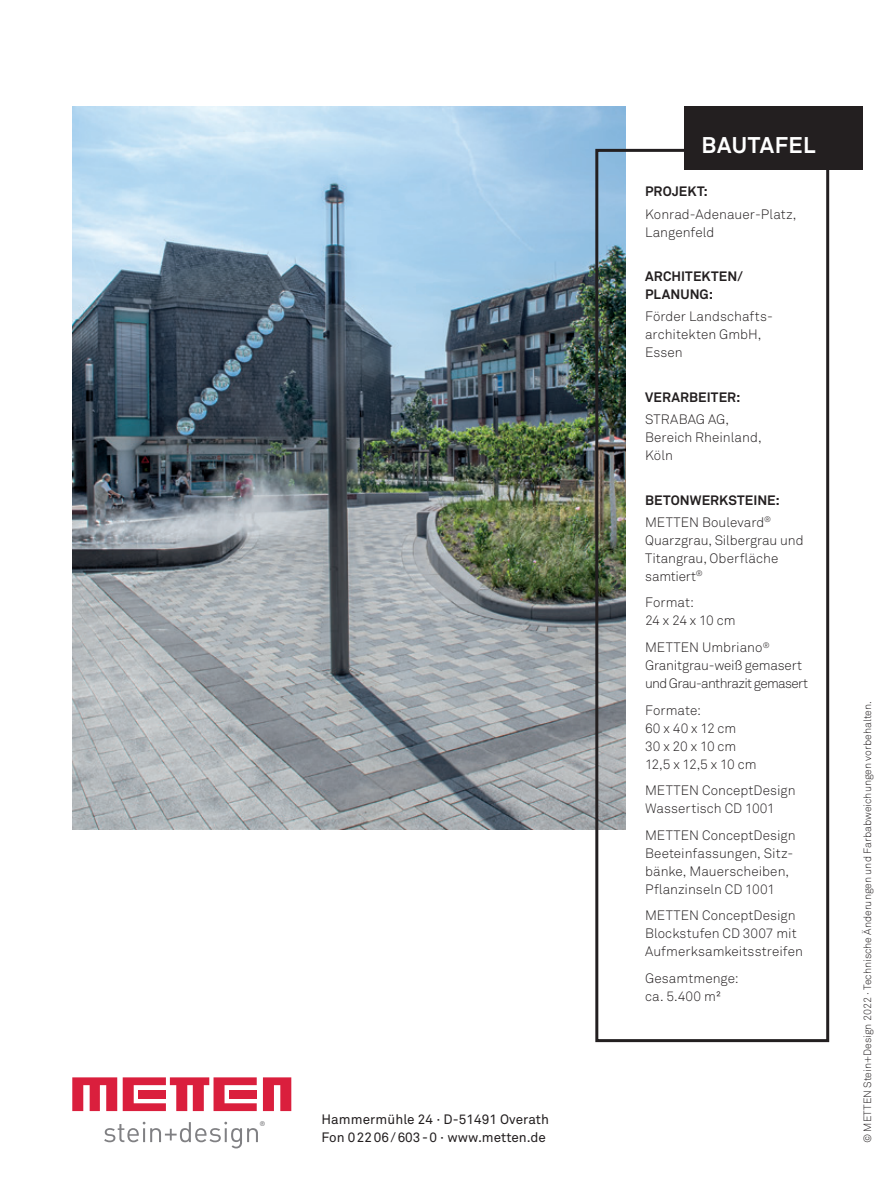
<style>
.page{position:relative;width:893px;height:1191px;background:#fff}
.page>*{position:absolute;margin:0;border:0;box-sizing:border-box;transform-origin:0 0}
.Überschrift_1{font:700 22.5px "Akkurat";letter-spacing:.02em;color:#fff}
.t1{font:300 13.5px/18px "Akkurat";letter-spacing:.005em;color:#231f20}
.t2{font:300 13.5px/18px "Akkurat";letter-spacing:-.02em;color:#231f20}
.t3{font:13.5px/18px "Akkurat";letter-spacing:.005em;color:#231f20}
.t4{font:700 13.5px/18px "Akkurat";letter-spacing:.005em;color:#231f20}
.t5{font:300 10.5px "Akkurat";color:#231f20}
.t6{font:6.75px "DIN Mittelschrift";color:#808083}
</style>
<div class="page">
<svg style="left:263px;top:1077px;width:28px;height:34px"></svg>
<svg style="left:72px;top:1077px;width:45px;height:34px"></svg>
<svg style="left:123px;top:1077px;width:134px;height:34px"></svg>
<svg style="left:104px;top:1121px;width:154px;height:27px"></svg>
<img style="left:72px;top:106px;width:553px;height:723px">
<div style="left:595px;top:149px;width:234px;height:893px;border:3px solid #231f20"></div>
<div style="left:685px;top:106px;width:178px;height:64px;background:#231f20"></div>
<p class="t6" style="left:260px;top:1120px;width:7px">®</p>
<p class="t3" style="left:321px;top:1111px;width:229px">Hammermühle 24 · D-51491 Overath<br>Fon 02206/603-0 · www.metten.de</p>
<p class="Überschrift_1" style="left:702px;top:131px;width:115px">BAUTAFEL</p>
<p class="t4" style="left:645px;top:183px;width:64px">PROJEKT:</p>
<p class="t1" style="left:645px;top:205px;width:153px">Konrad-Adenauer-Platz,<br>Langenfeld</p>
<p class="t4" style="left:645px;top:267px;width:99px">ARCHITEKTEN/<br>PLANUNG:</p>
<p class="t1" style="left:645px;top:308px;width:129px">Förder Landschafts&shy;architekten GmbH,<br>Essen</p>
<p class="t4" style="left:645px;top:388px;width:97px">VERARBEITER:</p>
<p class="t1" style="left:645px;top:411px;width:118px">STRABAG AG,<br>Bereich Rheinland,<br>Köln</p>
<p class="t4" style="left:645px;top:491px;width:136px">BETONWERKSTEINE:</p>
<p class="t1" style="left:645px;top:513px;width:160px">METTEN Boulevard<sup>®<br></sup>Quarzgrau, Silbergrau und<br>Titangrau, Oberfläche samtiert<sup>®</sup></p>
<p class="t1" style="left:645px;top:594px;width:92px">Format:<br>24 x 24 x 10 cm</p>
<p class="t2" style="left:645px;top:638px;width:165px">METTEN Umbriano<sup>®<br></sup>Granitgrau-weiß gemasert und Grau-anthrazit gemasert</p>
<p class="t1" style="left:645px;top:701px;width:113px">Formate:<br>60 x 40 x 12 cm<br>30 x 20 x 10 cm<br>12,5 x 12,5 x 10 cm</p>
<p class="t1" style="left:645px;top:781px;width:152px">METTEN ConceptDesign<br>Wassertisch CD 1001</p>
<p class="t1" style="left:645px;top:826px;width:152px">METTEN ConceptDesign<br>Beeteinfassungen, Sitz&shy;bänke, Mauerscheiben,<br>Pflanzinseln CD 1001</p>
<p class="t1" style="left:645px;top:906px;width:159px">METTEN ConceptDesign<br>Blockstufen CD 3007 mit<br>Aufmerksamkeitsstreifen</p>
<p class="t1" style="left:645px;top:969px;width:95px">Gesamtmenge: ca. 5.400 m²</p>
<p class="t5" style="left:861px;top:1143px;width:443px;rotate:-90deg">© METTEN Stein+Design 2022 · Technische Änderungen und Farbabweichungen vorbehalten.</p>
</div>
